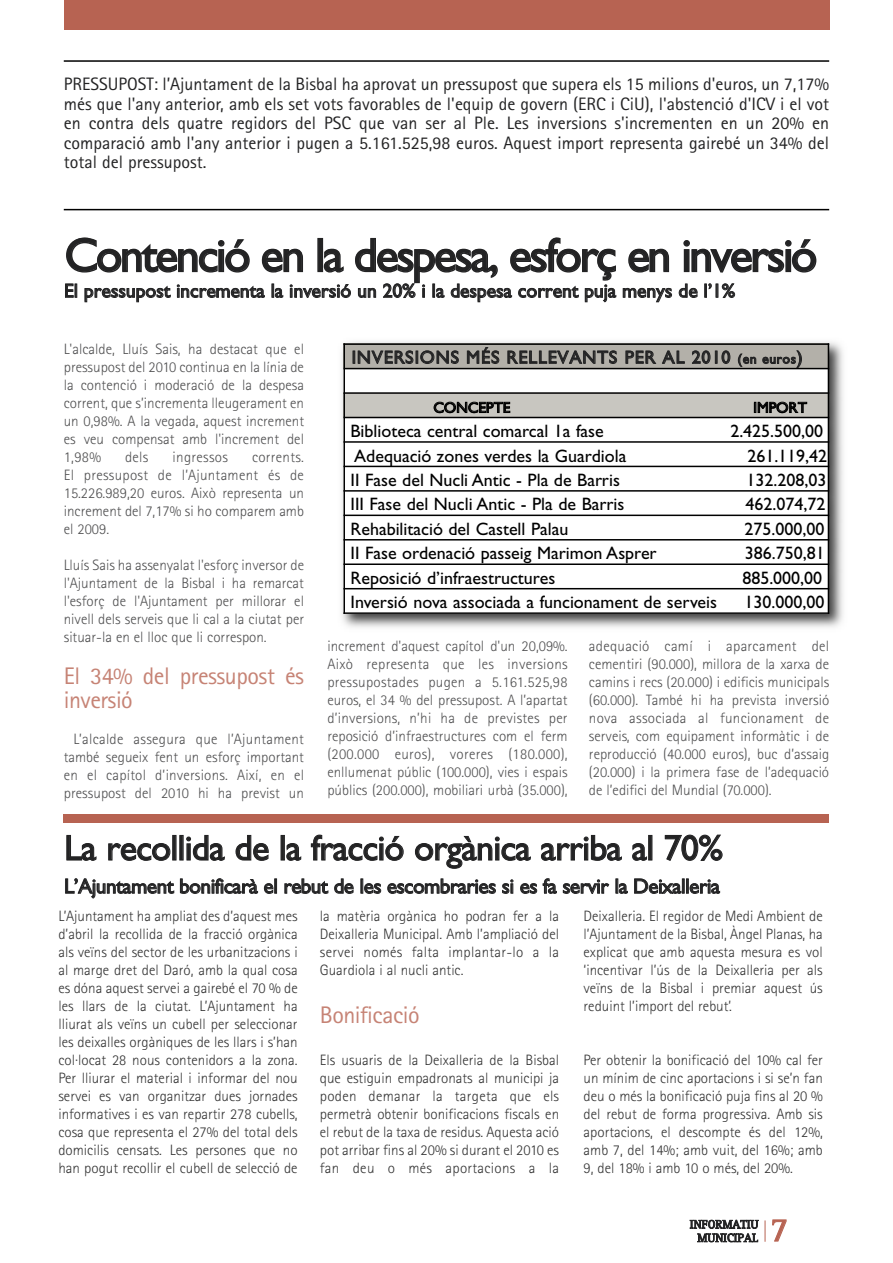
<style>
.page{position:relative;width:893px;height:1263px;background:#fff}
.page>*{position:absolute;margin:0;border:0;box-sizing:border-box;transform-origin:0 0}
.t1{font:48px "Gill Sans";letter-spacing:-.05em;color:#232324}
.t2{font:36px "Gill Sans";letter-spacing:-.02em;color:#232324}
.t3{font:34.5px "Rotis Serif";color:#b76352}
.t4{font:24px/24px "Rotis Sans Serif";letter-spacing:-.02em;color:#c68375}
.t5{font:21px "Gill Sans";letter-spacing:-.02em;color:#232324}
.t6{font:19.5px "Gill Sans";color:#232324}
.t7{font:18px/19.5px "Rotis Sans Serif";color:#232324;text-align:justify}
.t8{font:18px "Gill Sans";color:#000}
.t9{font:18px "Gill Sans";letter-spacing:.05em;color:#232324}
.t10{font:300 15px/18px "Rotis Sans Serif";color:#333;text-align:justify}
.t11{font:300 15px/18px "Rotis Sans Serif";color:#4f4f50;text-align:justify}
.t12{font:15px "Gill Sans";color:#000}
.t13{font:300 15px "Rotis Sans Serif";letter-spacing:.02em;color:#4f4f50}
.t14{font:12px/13.5px "Rotis Serif";color:#232324;text-align:right}
.s1{font-size:13.5px}
</style>
<div class="page">
<svg style="left:765px;top:1220px;width:1px;height:22px"></svg>
<hr style="left:64px;top:60px;width:765px;height:2px;background:#000">
<hr style="left:64px;top:209px;width:765px;height:1px;background:#000">
<div style="left:64px;top:0;width:765px;height:30px;background:#b76352"></div>
<img style="left:341px;top:341px;width:502px;height:287px">
<div style="left:343px;top:343px;width:486px;height:26px;background:#b3b0a9"></div>
<div style="left:343px;top:369px;width:486px;height:24px;background:#fff"></div>
<div style="left:343px;top:393px;width:486px;height:24px;background:#c8c6c0"></div>
<div style="left:343px;top:417px;width:486px;height:25px;background:#fff"></div>
<div style="left:343px;top:442px;width:486px;height:24px;background:#fff"></div>
<div style="left:343px;top:466px;width:486px;height:25px;background:#fff"></div>
<div style="left:343px;top:491px;width:486px;height:24px;background:#fff"></div>
<div style="left:343px;top:515px;width:486px;height:25px;background:#fff"></div>
<div style="left:343px;top:540px;width:486px;height:24px;background:#fff"></div>
<div style="left:343px;top:564px;width:486px;height:25px;background:#fff"></div>
<div style="left:343px;top:589px;width:486px;height:25px;background:#fff"></div>
<hr style="left:343px;top:343px;width:2px;height:271px;background:#000">
<hr style="left:828px;top:343px;width:1px;height:271px;background:#000">
<hr style="left:343px;top:343px;width:486px;height:2px;background:#000">
<hr style="left:343px;top:368px;width:486px;height:1px;background:#000">
<hr style="left:343px;top:392px;width:486px;height:2px;background:#000">
<hr style="left:343px;top:417px;width:486px;height:1px;background:#000">
<hr style="left:343px;top:441px;width:486px;height:2px;background:#000">
<hr style="left:343px;top:466px;width:486px;height:1px;background:#000">
<hr style="left:343px;top:490px;width:486px;height:2px;background:#000">
<hr style="left:343px;top:515px;width:486px;height:1px;background:#000">
<hr style="left:343px;top:539px;width:486px;height:1px;background:#000">
<hr style="left:343px;top:563px;width:486px;height:2px;background:#000">
<hr style="left:343px;top:588px;width:486px;height:1px;background:#000">
<hr style="left:343px;top:612px;width:486px;height:2px;background:#000">
<div style="left:64px;top:814px;width:765px;height:8px;background:#b76352"></div>
<p class="t7" style="left:64px;top:76px;width:767px">PRESSUPOST: l’Ajuntament de la Bisbal ha aprovat un pressupost que supera els 15 milions d'euros, un 7,17% més que l'any anterior, amb els set vots favorables de l'equip de govern (ERC i CiU), l'abstenció d'ICV i el vot en contra dels quatre regidors del PSC que van ser al Ple. Les inversions s'incrementen en un 20% en comparació amb l'any anterior i pugen a 5.161.525,98 euros. Aquest import representa gairebé un 34% del total del pressupost.</p>
<h1 class="t1" style="left:64px;top:237px;width:754px">Contenció en la despesa, esforç en inversió</h1>
<h3 class="t6" style="left:64px;top:283px;width:673px">El pressupost incrementa la inversió un 20% i la despesa corrent puja menys de l’1%</h3>
<p class="t11" style="left:64px;top:341px;width:242px">L'alcalde, Lluís Sais, ha destacat que el pressupost del 2010 continua en la línia de la contenció i moderació de la despesa corrent, que s’incrementa lleugerament en un 0,98%. A la vegada, aquest increment es veu compensat amb l'increment del 1,98%</p>
<p class="t11" style="left:125px;top:449px;width:25px">dels</p>
<p class="t13" style="left:173px;top:451px;width:57px">ingressos</p>
<p class="t11" style="left:64px;top:449px;width:242px;text-indent:188px">corrents.<br>El pressupost de l’Ajuntament és de 15.226.989,20 euros. Això representa un increment del 7,17% si ho comparem amb el 2009.</p>
<p class="t11" style="left:64px;top:557px;width:242px">Lluís Sais ha assenyalat l'esforç inversor de l'Ajuntament de la Bisbal i ha remarcat l'esforç de l'Ajuntament per millorar el nivell dels serveis que li cal a la ciutat per situar-la en el lloc que li correspon.</p>
<h3 class="t4" style="left:64px;top:666px;width:242px">El 34% del pressupost és inversió</h3>
<p class="t11" style="left:64px;top:731px;width:242px;text-indent:10px">L’alcalde assegura que l’Ajuntament també segueix fent un esforç important en el capítol d’inversions. Així, en el pressupost del 2010 hi ha previst un</p>
<p class="t9" style="left:352px;top:350px;width:452px">INVERSIONS MÉS RELLEVANTS PER AL 2010 <span class="s1">(en euros</span>)</p>
<p class="t12" style="left:433px;top:402px;width:78px">CONCEPTE</p>
<p class="t12" style="left:753px;top:402px;width:55px">IMPORT</p>
<p class="t8" style="left:350px;top:424px;width:255px">Biblioteca central comarcal 1a fase</p>
<p class="t8" style="left:730px;top:424px;width:94px">2.425.500,00</p>
<p class="t8" style="left:354px;top:449px;width:274px">Adequació zones verdes la Guardiola</p>
<p class="t8" style="left:747px;top:449px;width:81px">261.119,42</p>
<p class="t8" style="left:350px;top:473px;width:271px">II Fase del Nucli Antic - Pla de Barris</p>
<p class="t8" style="left:746px;top:473px;width:81px">132.208,03</p>
<p class="t8" style="left:350px;top:497px;width:275px">III Fase del Nucli Antic - Pla de Barris</p>
<p class="t8" style="left:745px;top:497px;width:81px">462.074,72</p>
<p class="t8" style="left:350px;top:522px;width:219px">Rehabilitació del Castell Palau</p>
<p class="t8" style="left:744px;top:522px;width:81px">275.000,00</p>
<p class="t8" style="left:350px;top:546px;width:308px">II Fase ordenació passeig Marimon Asprer</p>
<p class="t8" style="left:745px;top:546px;width:81px">386.750,81</p>
<p class="t8" style="left:350px;top:571px;width:206px">Reposició d’infraestructures</p>
<p class="t8" style="left:742px;top:571px;width:81px">885.000,00</p>
<p class="t8" style="left:350px;top:595px;width:368px">Inversió nova associada a funcionament de serveis</p>
<p class="t8" style="left:745px;top:595px;width:81px">130.000,00</p>
<p class="t11" style="left:327px;top:639px;width:242px">increment d'aquest capítol d'un 20,09%.<br>Això representa que les inversions pressupostades pugen a 5.161.525,98 euros, el 34 % del pressupost. A l’apartat d’inversions, n’hi ha de previstes per reposició d’infraestructures com el ferm (200.000 euros), voreres (180.000), enllumenat públic (100.000), vies i espais públics (200.000), mobiliari urbà (35.000),</p>
<p class="t11" style="left:589px;top:639px;width:242px">adequació camí i aparcament del cementiri (90.000), millora de la xarxa de camins i recs (20.000) i edificis municipals (60.000). També hi ha prevista inversió nova associada al funcionament de serveis, com equipament informàtic i de reproducció (40.000 euros), buc d’assaig (20.000) i la primera fase de l’adequació de l’edifici del Mundial (70.000).</p>
<h2 class="t2" style="left:64px;top:834px;width:660px">La recollida de la fracció orgànica arriba al 70%</h2>
<h3 class="t5" style="left:64px;top:878px;width:657px">L’Ajuntament bonificarà el rebut de les escombraries si es fa servir la Deixalleria</h3>
<p class="t10" style="left:320px;top:908px;width:241px">la matèria orgànica ho podran fer a la Deixalleria Municipal. Amb l’ampliació del servei només falta implantar-lo a la Guardiola i al nucli antic.</p>
<h3 class="t4" style="left:320px;top:1005px;width:101px">Bonificació</h3>
<p class="t10" style="left:320px;top:1052px;width:241px">Els usuaris de la Deixalleria de la Bisbal que estiguin empadronats al municipi ja poden demanar la targeta que els permetrà obtenir bonificacions fiscals en el rebut de la taxa de residus. Aquesta ació pot arribar fins al 20% si durant el 2010 es fan deu o més aportacions a la</p>
<p class="t10" style="left:584px;top:908px;width:241px">Deixalleria. El regidor de Medi Ambient de l’Ajuntament de la Bisbal, Àngel Planas, ha explicat que amb aquesta mesura es vol ‘incentivar l’ús de la Deixalleria per als veïns de la Bisbal i premiar aquest ús reduint l’import del rebut’.</p>
<p class="t10" style="left:58px;top:908px;width:241px">L’Ajuntament ha ampliat des d’aquest mes d’abril la recollida de la fracció orgànica als veïns del sector de les urbanitzacions i al marge dret del Daró, amb la qual cosa es dóna aquest servei a gairebé el 70 % de les llars de la ciutat. L’Ajuntament ha lliurat als veïns un cubell per seleccionar les deixalles orgàniques de les llars i s’han col·locat 28 nous contenidors a la zona.<br>Per lliurar el material i informar del nou servei es van organitzar dues jornades informatives i es van repartir 278 cubells, cosa que representa el 27% del total dels domicilis censats. Les persones que no han pogut recollir el cubell de selecció de</p>
<p class="t10" style="left:584px;top:1052px;width:241px">Per obtenir la bonificació del 10% cal fer un mínim de cinc aportacions i si se’n fan deu o més la bonificació puja fins al 20 % del rebut de forma progressiva. Amb sis aportacions, el descompte és del 12%, amb 7, del 14%; amb vuit, del 16%; amb 9, del 18% i amb 10 o més, del 20%.</p>
<p class="t14" style="left:690px;top:1219px;width:70px">INFORMATIU<br>MUNICIPAL</p>
<h3 class="t3" style="left:770px;top:1218px;width:19px">7</h3>
</div>
